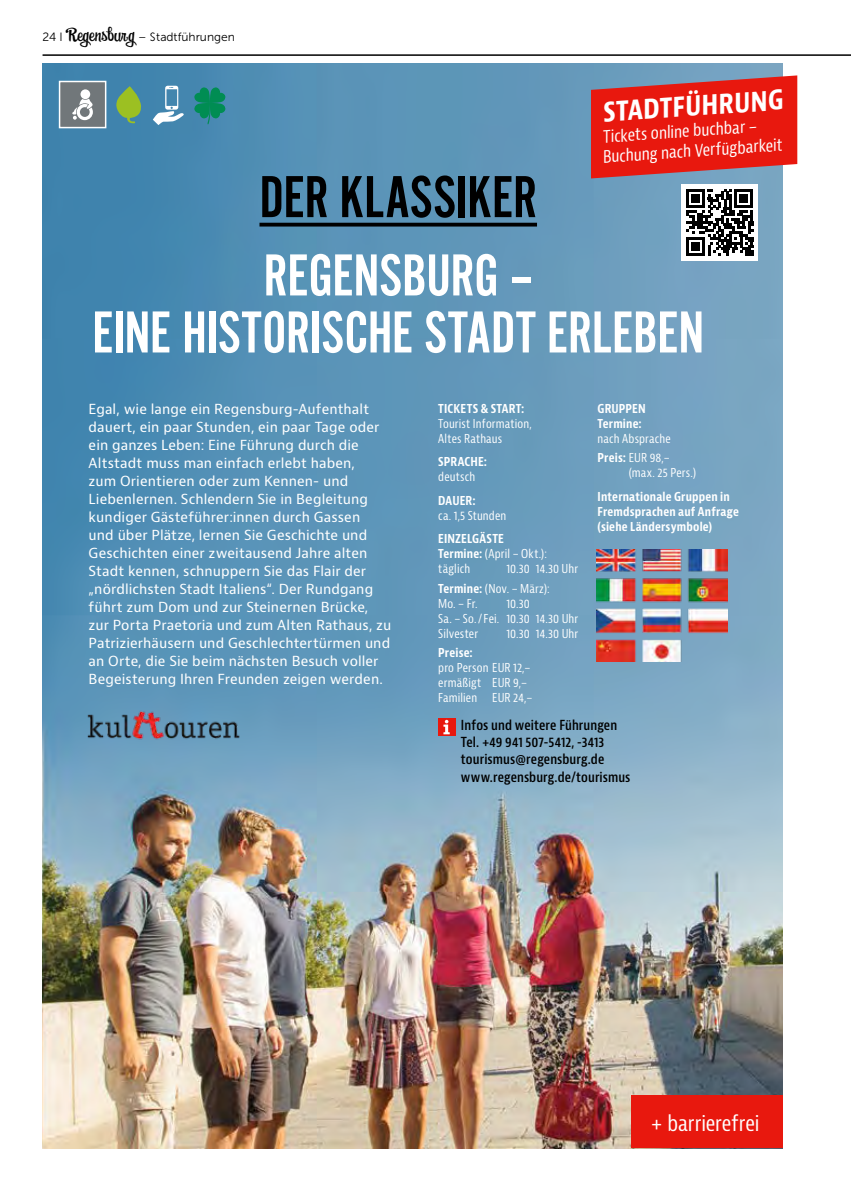
<style>
.page{position:relative;width:851px;height:1191px;background:#fff}
.page>*{position:absolute;margin:0;border:0;box-sizing:border-box;transform-origin:0 0}
.t1{font:61.5px/57px "Alternate Got No 2 D";letter-spacing:-.005em;color:#fff;text-align:center}
.t2{font:61.5px "Alternate Got No 2 D";color:#000}
.t3{font:700 condensed 28.8px "Bernina Sans";color:#fff}
.t4{font:condensed 21.6px "Bernina Sans";color:#fff}
.t5{font:condensed 16.8px/20.1px "Bernina Sans";color:#fff}
.t6{font:13.5px/18px "Bernino Sans";letter-spacing:.005em;color:#fff}
.t7{font:600 condensed 13.5px/17.2px "Bernina Sans";letter-spacing:.005em;color:#000}
.t8{font:condensed 12px/15px "Bernina Sans";letter-spacing:.01em;color:#fff}
.t9{font:700 condensed 12px/15px "Bernina Sans";letter-spacing:.015em;color:#fff}
.t10{font:12px "Museo Sans 300";color:#000}
.s1{font-family:"Swingdancer";font-size:18px}
.s2{font-weight:700}
</style>
<div class="page">
<hr style="left:43px;top:54px;width:807px;height:2px;background:#000">
<img style="left:43px;top:64px;width:739px;height:1084px">
<hr style="left:259px;top:223px;width:278px;height:3px;background:#000">
<div style="left:437px;top:718px;width:18px;height:18px;background:#e8180e"></div>
<svg style="left:443px;top:720px;width:6px;height:14px"></svg>
<div style="left:60px;top:81px;width:46px;height:47px;background:#71777a"></div>
<svg style="left:72px;top:89px;width:21px;height:31px"></svg>
<div style="left:59px;top:81px;width:47px;height:47px;border:2px solid #fff"></div>
<svg style="left:591px;top:75px;width:206px;height:103px;background:#d82c27"></svg>
<div style="left:631px;top:1095px;width:151px;height:53px;background:#e8180e"></div>
<img style="left:77px;top:703px;width:171px;height:45px">
<img style="left:596px;top:550px;width:131px;height:111px">
<svg style="left:153px;top:86px;width:31px;height:39px"></svg>
<svg style="left:116px;top:86px;width:25px;height:37px"></svg>
<svg style="left:194px;top:87px;width:32px;height:38px"></svg>
<div style="left:681px;top:184px;width:76px;height:76px;background:#fff"></div>
<svg style="left:686px;top:189px;width:67px;height:67px"></svg>
<hr style="left:686px;top:253px;width:19px;height:3px;background:#000">
<div style="left:691px;top:242px;width:8px;height:8px;background:#000"></div>
<p class="t10" style="left:43px;top:31px;width:194px">24 I <span class="s1">Regensburg</span> – Stadtführungen</p>
<h2 class="t3" style="left:601px;top:94px;width:183px;rotate:-4deg">STADTFÜHRUNG</h2>
<p class="t5" style="left:600px;top:127px;width:181px;rotate:-4deg">Tickets online buchbar –<br>Buchung nach Verfügbarkeit</p>
<h1 class="t2" style="left:259px;top:164px;width:279px">DER KLASSIKER</h1>
<h1 class="t1" style="left:92px;top:248px;width:613px">REGENSBURG –<br>EINE HISTORISCHE STADT ERLEBEN</h1>
<p class="t6" style="left:89px;top:400px;width:304px">Egal, wie lange ein Regensburg-Aufenthalt dauert, ein paar Stunden, ein paar Tage oder ein ganzes Leben: Eine Führung durch die Altstadt muss man einfach erlebt haben,<br>zum Orientieren oder zum Kennen- und Liebenlernen. Schlendern Sie in Begleitung kundiger Gästeführer:innen durch Gassen<br>und über Plätze, lernen Sie Geschichte und Geschichten einer zweitausend Jahre alten Stadt kennen, schnuppern Sie das Flair der „nördlichsten Stadt Italiens“. Der Rundgang führt zum Dom und zur Steinernen Brücke, zur Porta Praetoria und zum Alten Rathaus, zu Patrizierhäusern und Geschlechtertürmen und an Orte, die Sie beim nächsten Besuch voller Begeisterung Ihren Freunden zeigen werden.</p>
<p class="t9" style="left:438px;top:401px;width:87px">TICKETS &amp; START:</p>
<p class="t8" style="left:438px;top:416px;width:95px">Tourist Information,<br>Altes Rathaus</p>
<p class="t9" style="left:438px;top:455px;width:50px">SPRACHE:</p>
<p class="t8" style="left:438px;top:470px;width:38px">deutsch</p>
<p class="t9" style="left:438px;top:493px;width:39px">DAUER:</p>
<p class="t8" style="left:438px;top:508px;width:70px">ca. 1,5 Stunden</p>
<p class="t8" style="left:438px;top:532px;width:110px"><span class="s2">EINZELGÄSTE<br>Termine:</span> (April – Okt.): täglich</p>
<p class="t8" style="left:438px;top:560px;width:141px;line-height:19.2px;text-indent:68px">10.30 14.30 Uhr<br><span class="s2">Termine:</span> (Nov. – März):</p>
<p class="t8" style="left:438px;top:596px;width:41px">Mo. – Fr.</p>
<p class="t8" style="left:438px;top:596px;width:141px;text-indent:68px">10.30<br>Sa. – So./ Fei. 10.30 14.30 Uhr<br>Silvester</p>
<p class="t8" style="left:506px;top:626px;width:73px">10.30 14.30 Uhr</p>
<p class="t9" style="left:438px;top:645px;width:36px">Preise:</p>
<p class="t8" style="left:438px;top:660px;width:94px">pro Person EUR 12,– ermäßigt EUR 9,–<br>Familien</p>
<p class="t8" style="left:492px;top:690px;width:42px">EUR 24,–</p>
<p class="t9" style="left:597px;top:401px;width:50px">GRUPPEN<br>Termine:</p>
<p class="t8" style="left:597px;top:429px;width:75px;line-height:19.2px">nach Absprache<br><span class="s2">Preis:</span> EUR 98,–</p>
<p class="t8" style="left:628px;top:465px;width:69px">(max. 25 Pers.)</p>
<p class="t9" style="left:597px;top:489px;width:143px">Internationale Gruppen in<br>Fremdsprachen auf Anfrage (siehe Ländersymbole)</p>
<p class="t7" style="left:461px;top:716px;width:171px">Infos und weitere Führungen<br>Tel. +49 941 507-5412, -3413 tourismus@regensburg.de www.regensburg.de/tourismus</p>
<h3 class="t4" style="left:650px;top:1109px;width:110px">+ barrierefrei</h3>
</div>
